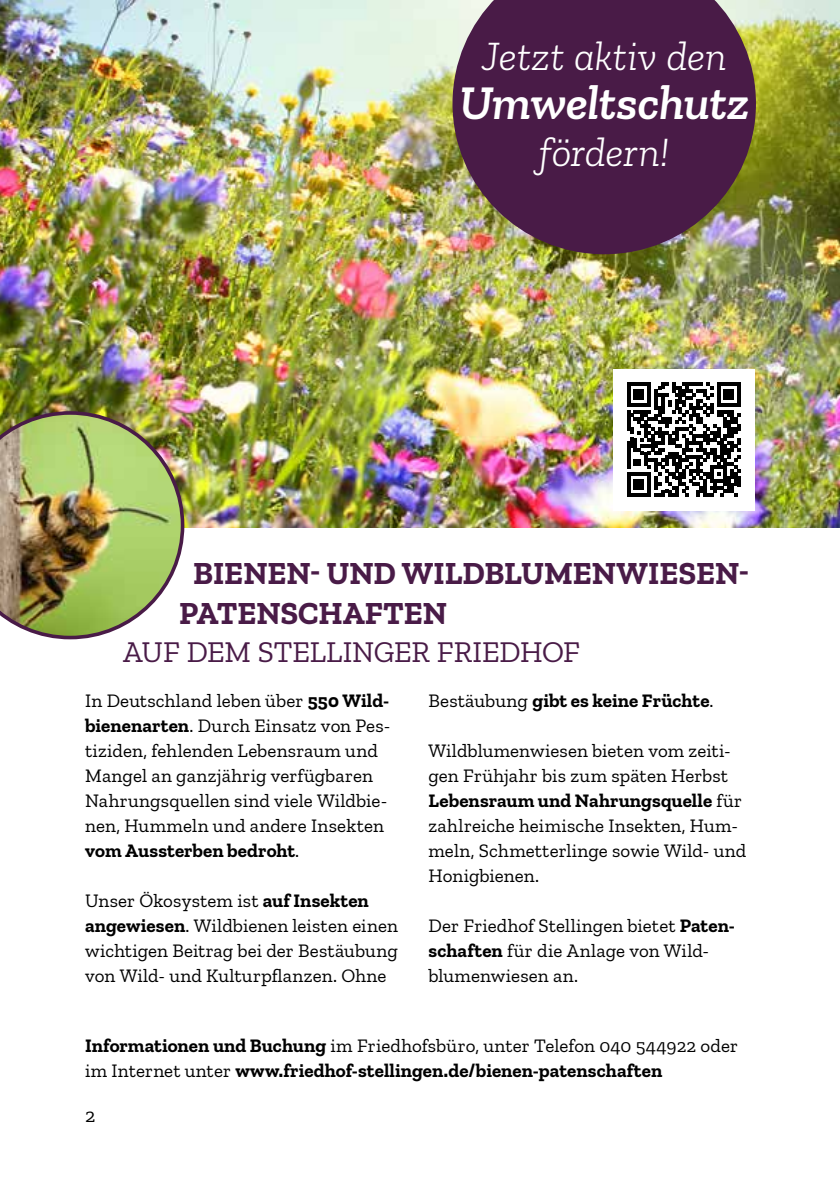
<style>
.page{position:relative;width:840px;height:1191px;background:#fff}
.page>*{position:absolute;margin:0;border:0;box-sizing:border-box;transform-origin:0 0}
.t1{font:italic 600 49.2px "Zilla Slab";letter-spacing:-.01em;color:#fff}
.t2{font:italic 300 41.4px "Zilla Slab";color:#fff}
.t3{font:700 32px/40px "Zilla Slab";letter-spacing:-.005em;color:#491b47}
.t4{font:30px "Zilla Slab";letter-spacing:-.01em;color:#491b47}
.t5{font:20px "Zilla Slab";color:#000}
.t6{font:19px/25px "Zilla Slab";letter-spacing:.005em;color:#000}
.t7{font:700 19px/25px "Zilla Slab";letter-spacing:.005em;color:#000}
.s1{font-weight:700}
.s2{font-weight:400}
</style>
<div class="page">
<img style="left:0;top:0;width:839px;height:527px">
<div style="left:612px;top:369px;width:142px;height:141px;background:#fff"></div>
<svg style="left:627px;top:382px;width:113px;height:114px"></svg>
<svg style="left:452px;top:0;width:303px;height:254px;background:#59324f"></svg>
<img style="left:0;top:411px;width:184px;height:228px">
<h2 class="t2" style="left:481px;top:34px;width:246px">Jetzt aktiv den</h2>
<h1 class="t1" style="left:459px;top:75px;width:291px">Umweltschutz</h1>
<h2 class="t2" style="left:538px;top:129px;width:132px">fördern!</h2>
<h3 class="t3" style="left:179px;top:553px;width:571px;text-indent:14px">BIENEN- UND WILDBLUMENWIESEN-<br>PATENSCHAFTEN</h3>
<h3 class="t4" style="left:123px;top:635px;width:458px">AUF DEM STELLINGER FRIEDHOF</h3>
<p class="t6" style="left:85px;top:688px;width:306px">In Deutschland leben über <span class="s1">550 Wild&shy;bienenarten</span>. Durch Einsatz von Pes&shy;tiziden, fehlenden Lebensraum und Mangel an ganzjährig verfügbaren Nahrungsquellen sind viele Wildbie&shy;nen, Hummeln und andere Insekten <span class="s1">vom Aussterben bedroht</span>.</p>
<p class="t6" style="left:85px;top:888px;width:314px">Unser Ökosystem ist <span class="s1">auf Insekten angewiesen</span>. Wildbienen leisten einen wichtigen Beitrag bei der Bestäubung von Wild- und Kulturpflanzen. Ohne</p>
<p class="t7" style="left:428px;top:688px;width:286px"><span class="s2">Bestäubung</span> gibt es keine Früchte<span class="s2">.</span></p>
<p class="t6" style="left:428px;top:738px;width:319px">Wildblumenwiesen bieten vom zeiti&shy;gen Frühjahr bis zum späten Herbst<br><span class="s1">Lebensraum und Nahrungsquelle</span> für zahlreiche heimische Insekten, Hum&shy;meln, Schmetterlinge sowie Wild- und<br>Honigbienen.</p>
<p class="t6" style="left:428px;top:913px;width:308px">Der Friedhof Stellingen bietet <span class="s1">Paten&shy;schaften</span> für die Anlage von Wild&shy;blumenwiesen an.</p>
<p class="t7" style="left:85px;top:1033px;width:654px">Informationen und Buchung <span class="s2">im Friedhofsbüro, unter Telefon 040 544922 oder im Internet unter</span> www.friedhof-stellingen.de/bienen-patenschaften</p>
<p class="t5" style="left:85px;top:1104px;width:12px">2</p>
</div>
